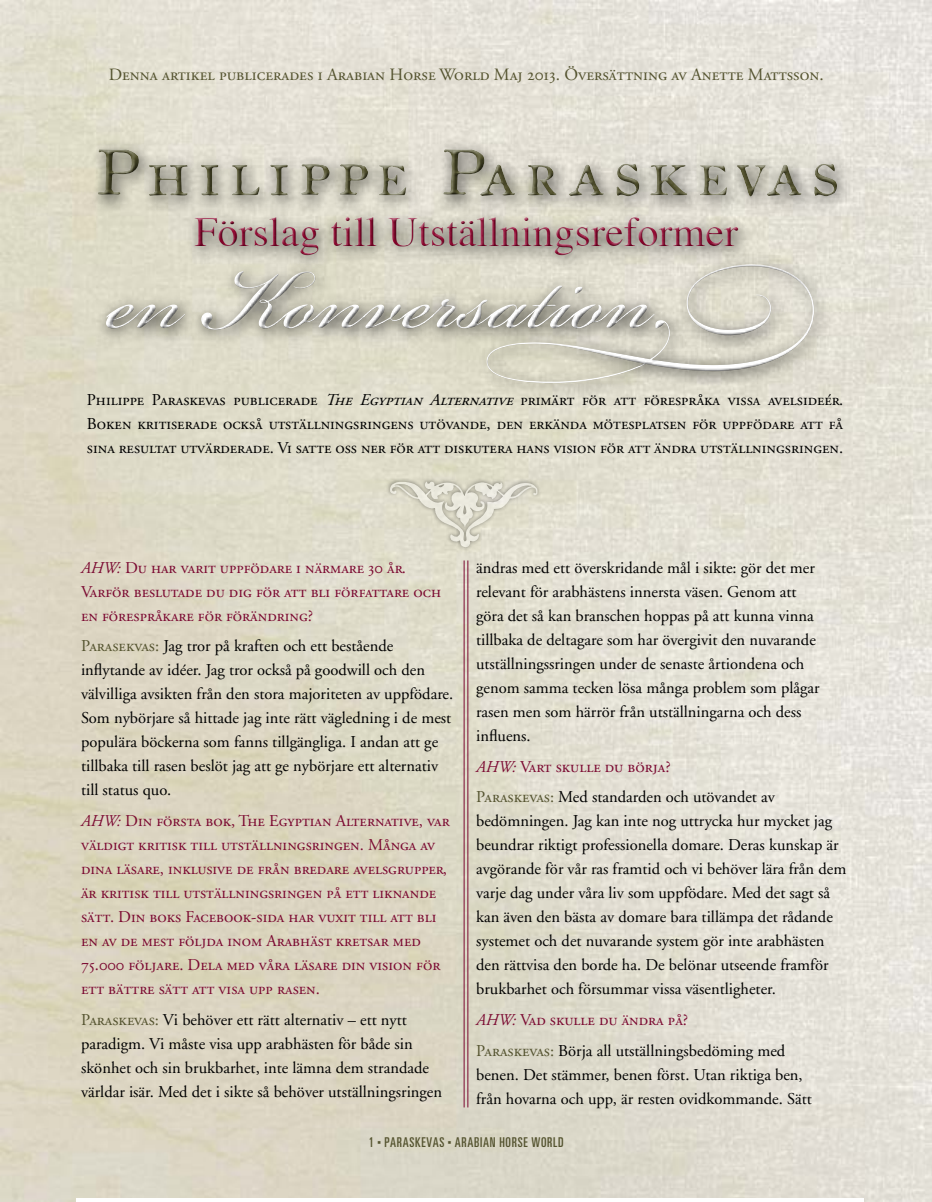
<style>
.page{position:relative;width:932px;height:1202px;background:#fff}
.page>*{position:absolute;margin:0;border:0;box-sizing:border-box;transform-origin:0 0}
.t1{font:133.5px "Bickham Script MM 400";color:#fff}
.t2{font:63px "Oldstyle Small Caps HPLHS";letter-spacing:.165em;color:#54532f}
.t3{font:42px "Times";color:#92042e}
.t4{font:17.25px "Adobe Garamond Regular SC";color:#54532f}
.t5{font:16.5px/24px "Adobe Garamond";color:#000}
.t6{font:16.5px/24px "Adobe Garamond Regular SC";color:#7b0931}
.t7{font:16.5px/24px "Adobe Garamond Regular SC";color:#000;text-align:justify}
.t8{font:ultra-condensed 13.5px "Univers";letter-spacing:.05em;color:#54532f}
.s1{font-family:"Bickham Script MM End 600";font-size:129px}
.s2{font-style:italic}
.s3{font-family:"Adobe Garamond";font-style:italic}
.s4{font-family:"Adobe Garamond Regular SC";color:#54532f}
.s5{font-family:"Universal Newswith Comm Pi";font-stretch:normal;font-size:10.5px}
</style>
<div class="page">
<img style="left:0;top:0;width:932px;height:1202px">
<hr style="left:467px;top:560px;width:1px;height:547px;background:#7b0931">
<hr style="left:463px;top:560px;width:1px;height:547px;background:#7b0931">
<div style="left:95px;top:254px;width:735px;height:145px;background:#e0ddcd"></div>
<div style="left:94px;top:263px;width:732px;height:132px;background:#000;opacity:.75"></div>
<div style="left:88px;top:140px;width:765px;height:132px;background:#000;opacity:.75"></div>
<div style="left:86px;top:137px;width:763px;height:119px;background:#fff;opacity:.75"></div>
<div style="left:86px;top:148px;width:763px;height:118px;background:#000;opacity:.75"></div>
<div style="left:386px;top:477px;width:156px;height:74px;background:#000;opacity:.95"></div>
<svg style="left:390px;top:481px;width:147px;height:66px;background:#dcd9ca"></svg>
<hr style="left:76px;top:1198px;width:788px;height:4px;background:#fff">
<p class="t4" style="left:109px;top:65px;width:716px">Denna artikel publicerades i Arabian Horse World Maj 2013. Översättning av Anette Mattsson.</p>
<h2 class="t2" style="left:96px;top:125px;width:741px">Philippe Paraskevas</h2>
<h3 class="t3" style="left:194px;top:192px;width:545px">Förslag till Utställningsreformer</h3>
<h1 class="t1" style="left:108px;top:227px;width:881px">en Konversation<span class="s1">$</span></h1>
<p class="t7" style="left:87px;top:388px;width:757px">Philippe Paraskevas publicerade <span class="s2">The Egyptian Alternative</span> primärt för att förespråka vissa avelsideér.<br>Boken kritiserade också utställningsringens utövande, den erkända mötesplatsen för uppfödare att få sina resultat utvärderade. Vi satte oss ner för att diskutera hans vision för att ändra utställningsringen.</p>
<p class="t6" style="left:81px;top:556px;width:361px"><span class="s3">AHW:</span> Du har varit uppfödare i närmare 30 år.<br>Varför beslutade du dig för att bli författare och en förespråkare för förändring?</p>
<p class="t5" style="left:81px;top:634px;width:374px"><span class="s4">Parasekvas:</span> Jag tror på kraften och ett bestående inflytande av idéer. Jag tror också på goodwill och den välvilliga avsikten från den stora majoriteten av uppfödare.<br>Som nybörjare så hittade jag inte rätt vägledning i de mest populära böckerna som fanns tillgängliga. I andan att ge tillbaka till rasen beslöt jag att ge nybörjare ett alternativ till status quo.</p>
<p class="t6" style="left:81px;top:809px;width:370px"><span class="s3">AHW:</span> Din första bok, The Egyptian Alternative, var väldigt kritisk till utställningsringen. Många av dina läsare, inklusive de från bredare avelsgrupper, är kritisk till utställningsringen på ett liknande sätt. Din boks Facebook-sida har vuxit till att bli en av de mest följda inom Arabhäst kretsar med 75.000 följare. Dela med våra läsare din vision för ett bättre sätt att visa upp rasen.</p>
<p class="t5" style="left:81px;top:1008px;width:362px"><span class="s4">Paraskevas:</span> Vi behöver ett rätt alternativ – ett nytt paradigm. Vi måste visa upp arabhästen för både sin skönhet och sin brukbarhet, inte lämna dem strandade världar isär. Med det i sikte så behöver utställningsringen</p>
<p class="t5" style="left:476px;top:556px;width:345px">ändras med ett överskridande mål i sikte: gör det mer relevant för arabhästens innersta väsen. Genom att göra det så kan branschen hoppas på att kunna vinna tillbaka de deltagare som har övergivit den nuvarande utställningssringen under de senaste årtiondena och genom samma tecken lösa många problem som plågar rasen men som härrör från utställningarna och dess influens.</p>
<p class="t6" style="left:476px;top:754px;width:196px"><span class="s3">AHW:</span> Vart skulle du börja?</p>
<p class="t5" style="left:476px;top:785px;width:372px"><span class="s4">Paraskevas:</span> Med standarden och utövandet av bedömningen. Jag kan inte nog uttrycka hur mycket jag beundrar riktigt professionella domare. Deras kunskap är avgörande för vår ras framtid och vi behöver lära från dem varje dag under våra liv som uppfödare. Med det sagt så kan även den bästa av domare bara tillämpa det rådande systemet och det nuvarande system gör inte arabhästen den rättvisa den borde ha. De belönar utseende framför brukbarhet och försummar vissa väsentligheter.</p>
<p class="t6" style="left:476px;top:1008px;width:213px"><span class="s3">AHW:</span> Vad skulle du ändra på?</p>
<p class="t5" style="left:476px;top:1039px;width:337px"><span class="s4">Paraskevas:</span> Börja all utställningsbedöming med benen. Det stämmer, benen först. Utan riktiga ben, från hovarna och upp, är resten ovidkommande. Sätt</p>
<p class="t8" style="left:369px;top:1134px;width:196px">1 <span class="s5">b</span> PARASKEVAS <span class="s5">b</span> ARABIAN HORSE WORLD</p>
</div>
